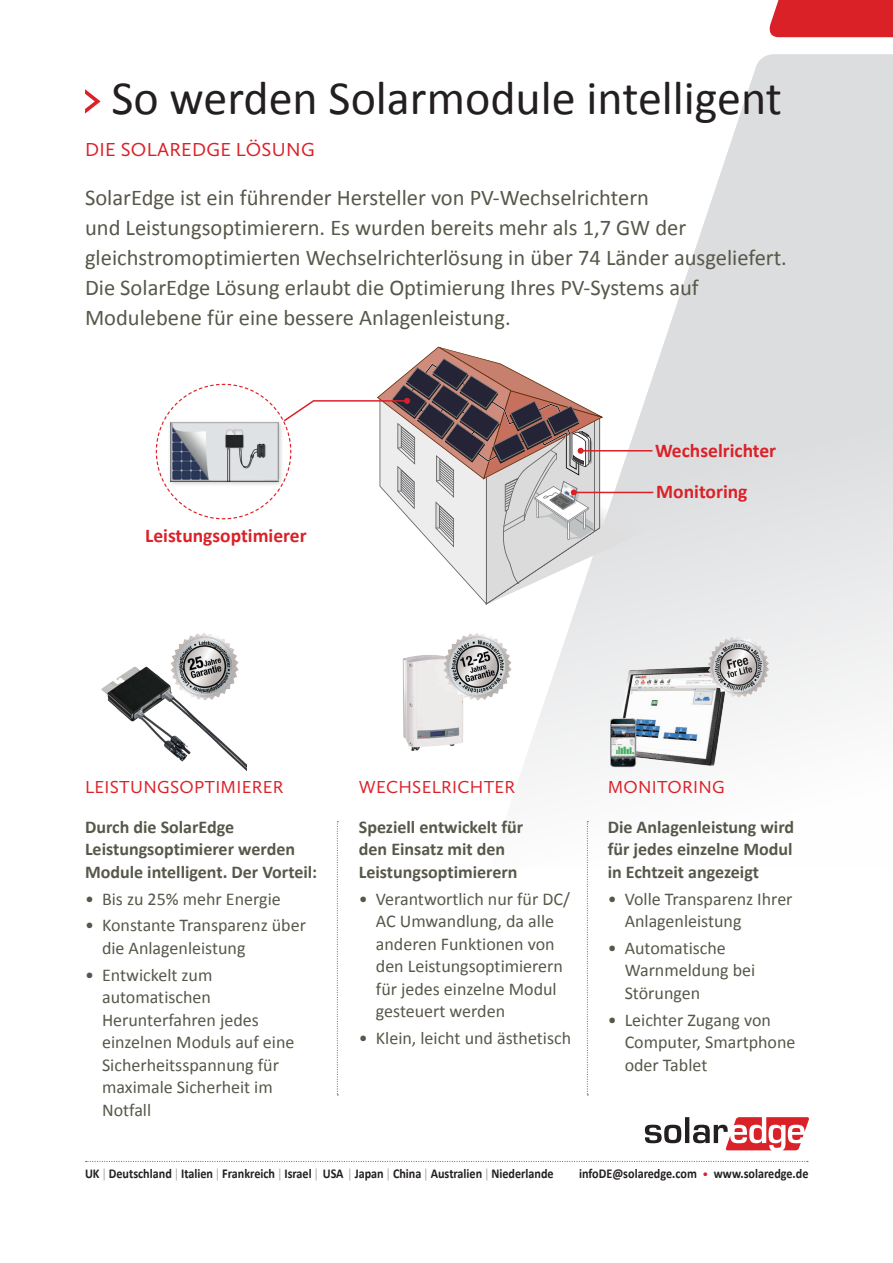
<style>
.page{position:relative;width:893px;height:1263px;background:#fff}
.page>*{position:absolute;margin:0;border:0;box-sizing:border-box;transform-origin:0 0}
.t1{font:48px "Calibri";color:#231f20}
.t2{font:22.5px/30px "Calibri";color:#58574a}
.t3{font:700 19.5px "Calibri";color:#da2128}
.t4{font:19.5px "Calluna Sans";letter-spacing:.015em;color:#da2128}
.t5{font:18px/22.5px "Calibri";color:#58574a}
.t6{font:700 18px/22.5px "Calibri";color:#58574a}
.t7{font:18px "Calluna Sans";letter-spacing:.015em;color:#da2128}
.t8{font:700 13.5px "Calibri";color:#231f20;scale:.9 1}
.s1{font-weight:400;color:#a8a9ad}
.s2{font-weight:400;font-size:12px;color:#da2128}
</style>
<div class="page">
<svg style="left:518px;top:54px;width:375px;height:814px"></svg>
<svg style="left:645px;top:1117px;width:164px;height:33px"></svg>
<svg style="left:86px;top:1161px;width:722px;height:1px"></svg>
<svg style="left:587px;top:821px;width:1px;height:274px"></svg>
<svg style="left:337px;top:821px;width:1px;height:274px"></svg>
<img style="left:402px;top:655px;width:62px;height:96px">
<img style="left:600px;top:657px;width:134px;height:137px">
<svg style="left:85px;top:89px;width:16px;height:25px"></svg>
<img style="left:441px;top:633px;width:71px;height:71px">
<img style="left:179px;top:633px;width:51px;height:14px">
<hr style="left:581px;top:450px;width:71px;height:1px;background:#da2128">
<hr style="left:574px;top:492px;width:79px;height:1px;background:#da2128">
<svg style="left:155px;top:347px;width:491px;height:258px"></svg>
<div style="left:769px;top:0;width:124px;height:37px;background:#da2128"></div>
<img style="left:101px;top:647px;width:145px;height:124px">
<svg style="left:708px;top:636px;width:61px;height:62px;background:#bbbaba"></svg>
<p class="t1" style="left:111px;top:67px;width:672px">So werden Solarmodule intelligent</p>
<p class="t4" style="left:85px;top:138px;width:231px">DIE SOLAREDGE LÖSUNG</p>
<p class="t2" style="left:85px;top:183px;width:703px">SolarEdge ist ein führender Hersteller von PV-Wechselrichtern<br>und Leistungsoptimierern. Es wurden bereits mehr als 1,7 GW der gleichstromoptimierten Wechselrichterlösung in über 74 Länder ausgeliefert.<br>Die SolarEdge Lösung erlaubt die Optimierung Ihres PV-Systems auf Modulebene für eine bessere Anlagenleistung.</p>
<p class="t3" style="left:145px;top:523px;width:163px">Leistungsoptimierer</p>
<p class="t3" style="left:655px;top:438px;width:123px">Wechselrichter</p>
<p class="t3" style="left:656px;top:479px;width:93px">Monitoring</p>
<p class="t7" style="left:85px;top:776px;width:200px">LEISTUNGSOPTIMIERER</p>
<p class="t6" style="left:85px;top:816px;width:234px">Durch die SolarEdge<br>Leistungsoptimierer werden<br>Module intelligent. Der Vorteil:</p>
<p class="t5" style="left:85px;top:887px;width:197px">• Bis zu 25% mehr Energie</p>
<p class="t5" style="left:102px;top:914px;width:205px;text-indent:-17px">• Konstante Transparenz über die Anlagenleistung</p>
<p class="t5" style="left:102px;top:963px;width:194px;text-indent:-17px">• Entwickelt zum automatischen<br>Herunterfahren jedes einzelnen Moduls auf eine<br>Sicherheitsspannung für maximale Sicherheit im<br>Notfall</p>
<p class="t7" style="left:359px;top:776px;width:158px">WECHSELRICHTER</p>
<p class="t6" style="left:359px;top:816px;width:166px">Speziell entwickelt für den Einsatz mit den<br>Leistungsoptimierern</p>
<p class="t5" style="left:376px;top:887px;width:196px;text-indent:-17px">• Verantwortlich nur für DC/<br>AC Umwandlung, da alle anderen Funktionen von den Leistungsoptimierern für jedes einzelne Modul gesteuert werden</p>
<p class="t5" style="left:359px;top:1027px;width:214px">• Klein, leicht und ästhetisch</p>
<p class="t7" style="left:608px;top:776px;width:118px">MONITORING</p>
<p class="t6" style="left:608px;top:816px;width:188px;text-align:justify">Die Anlagenleistung wird für jedes einzelne Modul in Echtzeit angezeigt</p>
<p class="t5" style="left:625px;top:887px;width:169px;text-indent:-17px">• Volle Transparenz Ihrer<br>Anlagenleistung</p>
<p class="t5" style="left:625px;top:937px;width:132px;text-indent:-17px">• Automatische<br>Warnmeldung bei<br>Störungen</p>
<p class="t5" style="left:625px;top:1008px;width:172px;text-indent:-17px">• Leichter Zugang von<br>Computer, Smartphone oder Tablet</p>
<p class="t8" style="left:85px;top:1165px;width:522px">UK <span class="s1">|</span> Deutschland <span class="s1">|</span> Italien <span class="s1">|</span> Frankreich <span class="s1">|</span> Israel <span class="s1">|</span> USA <span class="s1">|</span> Japan <span class="s1">|</span> China <span class="s1">|</span> Australien <span class="s1">|</span> Niederlande</p>
<p class="t8" style="left:579px;top:1165px;width:256px">infoDE@solaredge.com <span class="s2">•</span> www.solaredge.de</p>
</div>
